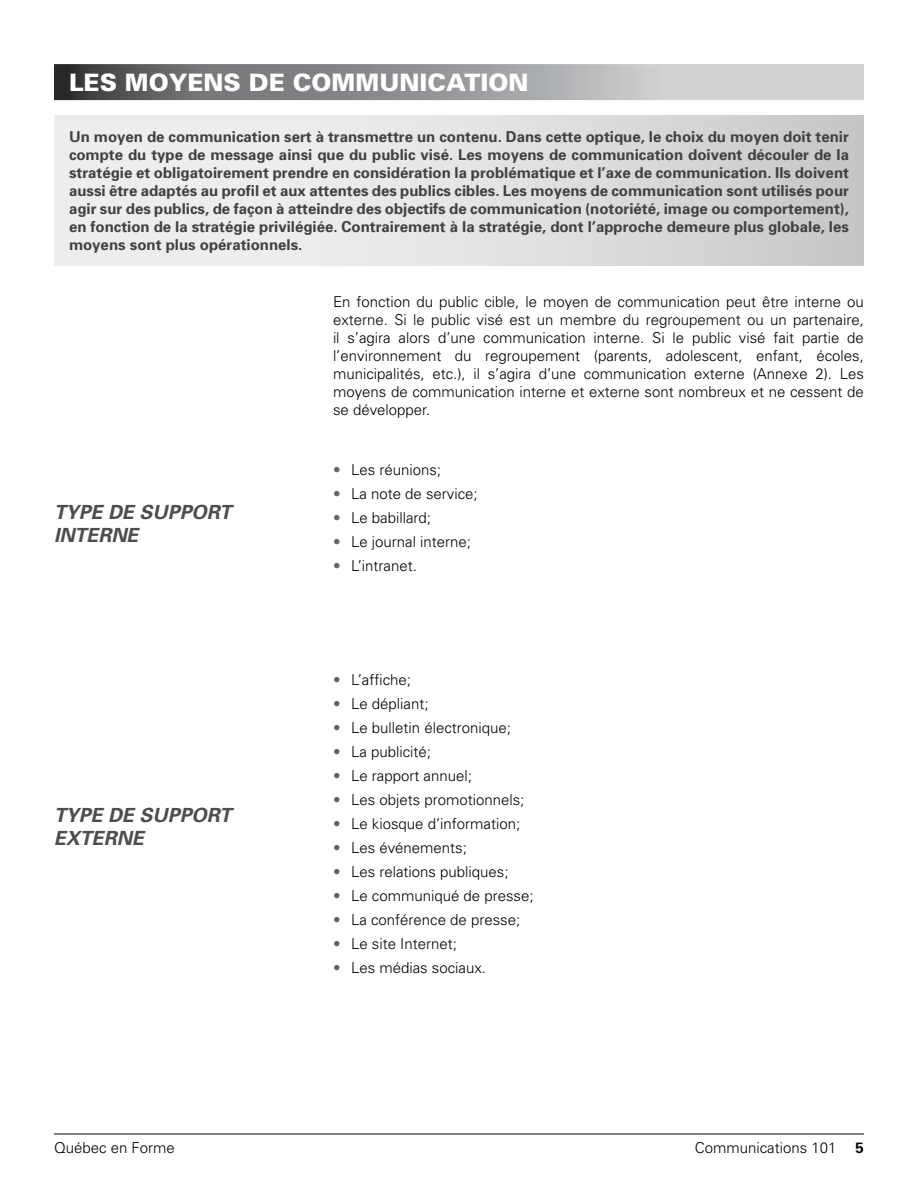
<style>
.page{position:relative;width:918px;height:1188px;background:#fff}
.page>*{position:absolute;margin:0;border:0;box-sizing:border-box;transform-origin:0 0}
.t1{font:900 24px "Univers";color:#fff}
.t2{font:italic 700 19.5px/23.4px "Univers";color:#4d4d4f}
.t3{font:300 15px/18px "Univers";color:#000;text-align:justify}
.t4{font:700 15px/18px "Univers";color:#414042;text-align:justify}
.t5{font:700 15px "Univers";color:#000}
.s1{color:#636466}
</style>
<div class="page">
<hr style="left:54px;top:1134px;width:810px;height:1px;background:#000">
<svg style="left:54px;top:64px;width:810px;height:36px;background:#999b9d"></svg>
<div style="left:54px;top:115px;width:810px;height:150px;background:linear-gradient(to right,#f6f6f6,#cbccce)"></div>
<h1 class="t1" style="left:69px;top:68px;width:461px">LES MOYENS DE COMM UNICATION</h1>
<p class="t4" style="left:69px;top:128px;width:782px">Un moyen de communication sert à transmettre un contenu. Dans cette optique, le choix du moyen doit tenir compte du type de message ainsi que du public visé. Les moyens de communication doivent découler de la stratégie et obligatoirement prendre en considération la problématique et l’axe de communication. Ils doivent aussi être adaptés au profil et aux attentes des publics cibles. Les moyens de communication sont utilisés pour agir sur des publics, de façon à atteindre des objectifs de communication (notoriété, image ou comportement), en fonction de la stratégie privilégiée. Contrairement à la stratégie, dont l’approche demeure plus globale, les moyens sont plus opérationnels.</p>
<h2 class="t2" style="left:54px;top:500px;width:179px">TYPE DE SUPPORT<br>INTERNE</h2>
<h2 class="t2" style="left:54px;top:803px;width:179px">TYPE DE SUPPORT<br>EXTERNE</h2>
<p class="t3" style="left:333px;top:293px;width:532px">En fonction du public cible, le moyen de communication peut être interne ou externe. Si le public visé est un membre du regroupement ou un partenaire, il s’agira alors d’une communication interne. Si le public visé fait partie de l’environnement du regroupement (parents, adolescent, enfant, écoles, municipalités, etc.), il s’agira d’une communication externe (Annexe 2). Les moyens de communication interne et externe sont nombreux et ne cessent de se développer.</p>
<p class="t3" style="left:333px;top:461px;width:110px"><span class="s1">•</span> Les réunions;</p>
<p class="t3" style="left:333px;top:485px;width:146px"><span class="s1">•</span> La note de service;</p>
<p class="t3" style="left:333px;top:509px;width:100px"><span class="s1">•</span> Le babillard;</p>
<p class="t3" style="left:333px;top:533px;width:140px"><span class="s1">•</span> Le journal interne;</p>
<p class="t3" style="left:333px;top:557px;width:85px"><span class="s1">•</span> L’intranet.</p>
<p class="t3" style="left:333px;top:671px;width:80px"><span class="s1">•</span> L’affiche;</p>
<p class="t3" style="left:333px;top:695px;width:97px"><span class="s1">•</span> Le dépliant;</p>
<p class="t3" style="left:333px;top:719px;width:180px"><span class="s1">•</span> Le bulletin électronique;</p>
<p class="t3" style="left:333px;top:743px;width:100px"><span class="s1">•</span> La publicité;</p>
<p class="t3" style="left:333px;top:767px;width:140px"><span class="s1">•</span> Le rapport annuel;</p>
<p class="t3" style="left:333px;top:791px;width:193px"><span class="s1">•</span> Les objets promotionnels;</p>
<p class="t3" style="left:333px;top:815px;width:189px"><span class="s1">•</span> Le kiosque d’information;</p>
<p class="t3" style="left:333px;top:839px;width:135px"><span class="s1">•</span> Les événements;</p>
<p class="t3" style="left:333px;top:863px;width:177px"><span class="s1">•</span> Les relations publiques;</p>
<p class="t3" style="left:333px;top:887px;width:202px"><span class="s1">•</span> Le communiqué de presse;</p>
<p class="t3" style="left:333px;top:911px;width:189px"><span class="s1">•</span> La conférence de presse;</p>
<p class="t3" style="left:333px;top:935px;width:125px"><span class="s1">•</span> Le site Internet;</p>
<p class="t3" style="left:333px;top:959px;width:155px"><span class="s1">•</span> Les médias sociaux.</p>
<p class="t3" style="left:54px;top:1139px;width:122px">Québec en Forme</p>
<p class="t3" style="left:695px;top:1139px;width:143px">Communications 101</p>
<p class="t5" style="left:856px;top:1139px;width:10px">5</p>
</div>
